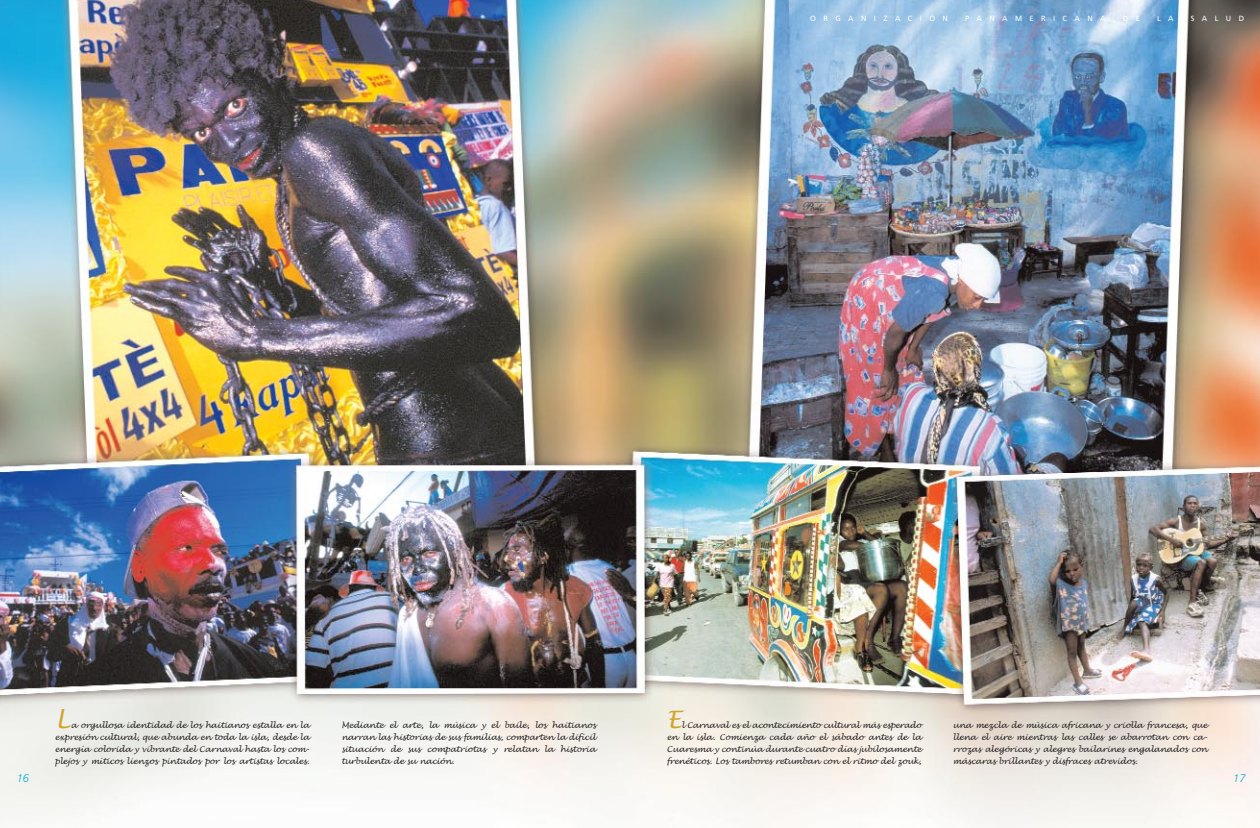
<style>
.page{position:relative;width:1260px;height:828px;background:#fff}
.page>*{position:absolute;margin:0;border:0;box-sizing:border-box;transform-origin:0 0}
.t1{font:italic 24px "Lucida Handwriting";color:#d1a42c}
.t2{font:italic 300 11px "Frutiger";color:#00acd5}
.t3{font:italic 8px/12px "Lucida Handwriting";letter-spacing:-.01em;color:#231f20;text-align:justify}
.t4{font:7.5px "Frutiger";letter-spacing:.99em;color:#fff}
</style>
<div class="page">
<img style="left:0;top:0;width:1260px;height:828px">
<p class="t4" style="left:810px;top:15px;width:139px">ORGANIZACIÓN</p>
<p class="t4" style="left:965px;top:15px;width:142px">PANAMERICANA</p>
<p class="t4" style="left:1123px;top:15px;width:19px">D E</p>
<p class="t4" style="left:1157px;top:15px;width:18px">L A</p>
<p class="t4" style="left:1191px;top:15px;width:55px">SALUD</p>
<h2 class="t2" style="left:17px;top:774px;width:14px">16</h2>
<h1 class="t1" style="left:55px;top:704px;width:16px">L</h1>
<p class="t3" style="left:55px;top:720px;width:256px;text-indent:16px">a orgullosa identidad de los haitianos estalla en la expresión cultural, que abunda en toda la isla, desde la energía colorida y vibrante del Carnaval hasta los com&shy;plejos y míticos lienzos pintados por los artistas locales.</p>
<h1 class="t1" style="left:667px;top:704px;width:16px">E</h1>
<p class="t3" style="left:341px;top:719px;width:256px">Mediante el arte, la música y el baile, los haitianos narran las historias de sus familias, comparten la difícil situación de sus compatriotas y relatan la historia turbulenta de su nación.</p>
<p class="t3" style="left:953px;top:719px;width:256px">una mezcla de música africana y criolla francesa, que llena el aire mientras las calles se abarrotan con ca&shy;rrozas alegóricas y alegres bailarines engalanados con máscaras brillantes y disfraces atrevidos.</p>
<p class="t3" style="left:667px;top:719px;width:256px;text-indent:15px">l Carnaval es el acontecimiento cultural más esperado en la isla. Comienza cada año el sábado antes de la Cuaresma y continúa durante cuatro días jubilosamente frenéticos. Los tambores retumban con el ritmo del zouk,</p>
<h2 class="t2" style="left:1233px;top:774px;width:14px">17</h2>
</div>
